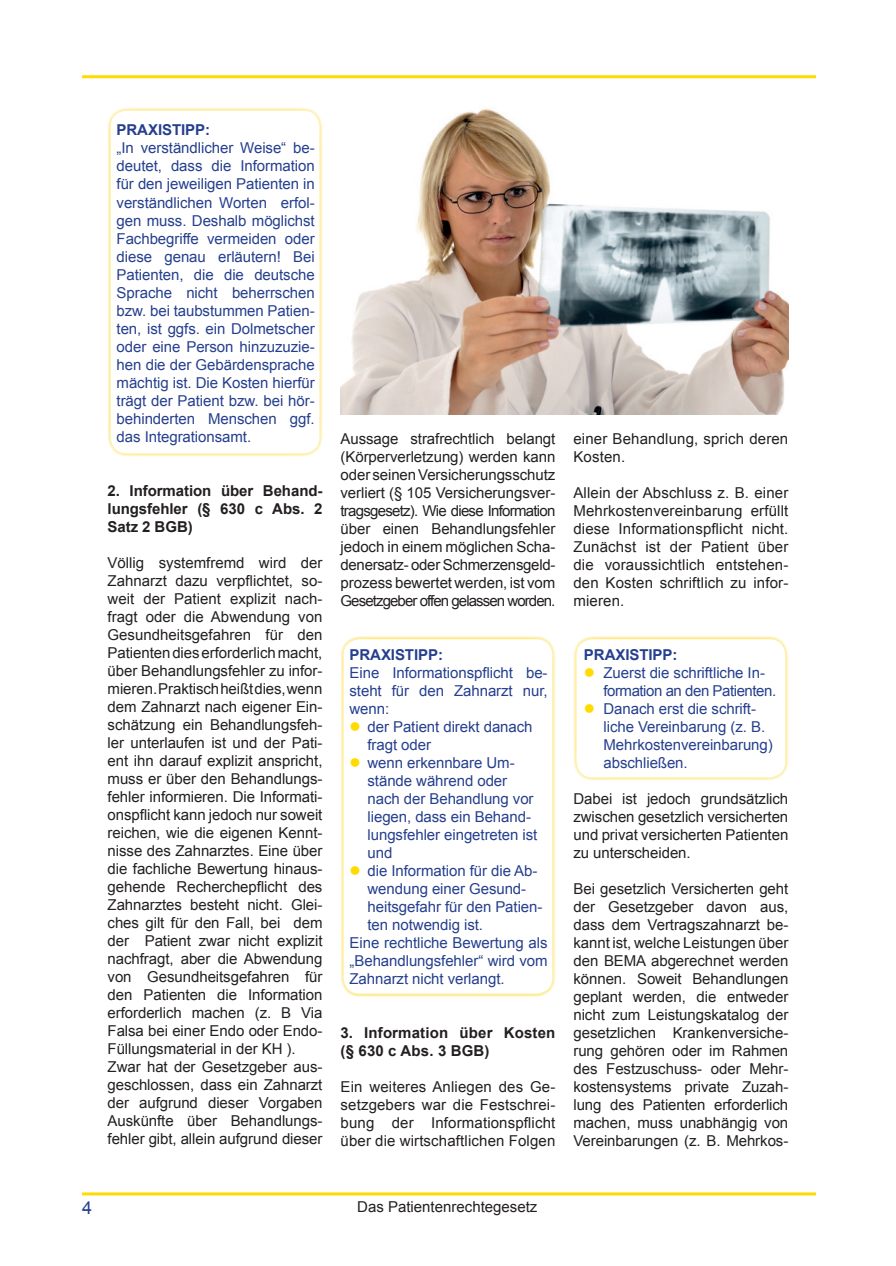
<style>
.page{position:relative;width:896px;height:1266px;background:#fff}
.page>*{position:absolute;margin:0;border:0;box-sizing:border-box;transform-origin:0 0}
.t1{font:18px "Arial";color:#253f8e}
.t2{font:15px/18px "Arial";letter-spacing:-.005em;color:#231f20;text-align:justify}
.t3{font:15px/18px "Arial";letter-spacing:-.005em;color:#253f8e}
.t4{font:700 15px/18px "Arial";letter-spacing:-.005em;color:#231f20;text-align:justify}
.t5{font:700 15px "Arial";letter-spacing:-.005em;color:#253f8e}
.s1{color:#ffdc01}
</style>
<div class="page">
<hr style="left:82px;top:75px;width:733px;height:3px;background:#ffdc01">
<hr style="left:82px;top:1192px;width:733px;height:3px;background:#ffdc01">
<img style="left:573px;top:636px;width:215px;height:144px">
<img style="left:340px;top:636px;width:215px;height:360px">
<img style="left:108px;top:108px;width:214px;height:348px">
<img style="left:340px;top:109px;width:448px;height:306px">
<svg style="left:360px;top:732px;width:15px;height:1px"></svg>
<svg style="left:360px;top:768px;width:15px;height:1px"></svg>
<svg style="left:360px;top:876px;width:15px;height:1px"></svg>
<p class="t5" style="left:117px;top:120px;width:95px">PRAXISTIPP:</p>
<p class="t3" style="left:117px;top:139px;width:200px;text-align:justify">„in verständlicher Weise“ be&shy;deutet, dass die information für den jeweiligen Patienten in verständlichen Worten erfol&shy;gen muss. Deshalb möglichst Fachbegriffe vermeiden oder diese genau erläutern! Bei Patienten, die die deutsche Sprache nicht beherrschen bzw. bei taubstummen Patien&shy;ten, ist ggfs. ein Dolmetscher oder eine Person hinzuzuzie&shy;hen die der Gebärdensprache mächtig ist. Die kosten hierfür trägt der Patient bzw. bei hör&shy;behinderten menschen ggf. das integrationsamt.</p>
<p class="t4" style="left:108px;top:482px;width:216px">2. Information über Behand&shy;lungsfehler (§ 630 c Abs. 2<br>Satz 2 BGB)</p>
<p class="t2" style="left:108px;top:553px;width:216px;text-align:left">Völlig systemfremd wird der<br>Zahnarzt dazu verpflichtet, so&shy;weit der Patient explizit nach&shy;fragt oder die abwendung von<br>Gesundheitsgefahren für den<br>Patienten dies erforderlich macht, über Behandlungsfehler zu infor&shy;mieren. Praktisch heißt dies, wenn dem Zahnarzt nach eigener ein&shy;schätzung ein Behandlungsfeh&shy;ler unterlaufen ist und der Pati&shy;ent ihn darauf explizit anspricht, muss er über den Behandlungs&shy;fehler informieren. Die informati&shy;onspflicht kann jedoch nur soweit reichen, wie die eigenen kennt&shy;nisse des Zahnarztes. eine über die fachliche Bewertung hinaus&shy;gehende recherchepflicht des<br>Zahnarztes besteht nicht. Glei&shy;ches gilt für den Fall, bei dem der Patient zwar nicht explizit nachfragt, aber die abwendung von Gesundheitsgefahren für den Patienten die information erforderlich machen (z. B Via<br>Falsa bei einer endo oder endo-<br>Füllungsmaterial in der kh ).<br>Zwar hat der Gesetzgeber aus&shy;geschlossen, dass ein Zahnarzt der aufgrund dieser Vorgaben auskünfte über Behandlungs&shy;fehler gibt, allein aufgrund dieser</p>
<p class="t2" style="left:340px;top:430px;width:216px">aussage strafrechtlich belangt (körperverletzung) werden kann oder seinen Versicherungsschutz verliert (§ 105 Versicherungsver&shy;tragsgesetz). Wie diese information über einen Behandlungsfehler jedoch in einem möglichen Scha&shy;denersatz- oder Schmerzensgeld&shy;prozess bewertet werden, ist vom Gesetzgeber offen gelassen worden.</p>
<p class="t5" style="left:349px;top:645px;width:95px">PRAXISTIPP:</p>
<p class="t3" style="left:349px;top:664px;width:199px;text-align:justify">eine informationspflicht be&shy;steht für den Zahnarzt nur, wenn:</p>
<p class="t3" style="left:367px;top:718px;width:166px;text-indent:-18px"><span class="s1">●</span> der Patient direkt danach fragt oder</p>
<p class="t3" style="left:367px;top:754px;width:171px;text-indent:-18px"><span class="s1">●</span> wenn erkennbare Um&shy;stände während oder nach der Behandlung vor liegen, dass ein Behand&shy;lungsfehler eingetreten ist und</p>
<p class="t3" style="left:349px;top:862px;width:189px"><span class="s1">●</span> die information für die ab-</p>
<p class="t3" style="left:367px;top:880px;width:160px">wendung einer Gesund-</p>
<p class="t3" style="left:367px;top:898px;width:176px">heitsgefahr für den Patien-</p>
<p class="t3" style="left:367px;top:916px;width:117px">ten notwendig ist.</p>
<p class="t3" style="left:349px;top:934px;width:199px">eine rechtliche Bewertung als</p>
<p class="t3" style="left:349px;top:952px;width:199px">„Behandlungsfehler“ wird vom</p>
<p class="t3" style="left:349px;top:970px;width:157px">Zahnarzt nicht verlangt.</p>
<p class="t4" style="left:340px;top:1024px;width:216px">3. Information über Kosten (§ 630 c Abs. 3 BGB)</p>
<p class="t2" style="left:340px;top:1078px;width:216px">ein weiteres anliegen des Ge&shy;setzgebers war die Festschrei&shy;bung der informationspflicht über die wirtschaftlichen Folgen</p>
<p class="t2" style="left:573px;top:430px;width:216px">einer Behandlung, sprich deren kosten.</p>
<p class="t2" style="left:573px;top:484px;width:216px">allein der abschluss z. B. einer mehrkostenvereinbarung erfüllt diese informationspflicht nicht.<br>Zunächst ist der Patient über die voraussichtlich entstehen&shy;den kosten schriftlich zu infor&shy;mieren.</p>
<p class="t5" style="left:584px;top:645px;width:95px">PRAXISTIPP:</p>
<p class="t3" style="left:603px;top:664px;width:174px;text-indent:-20px"><span class="s1">●</span> Zuerst die schriftliche in&shy;formation an den Patienten.</p>
<p class="t3" style="left:603px;top:700px;width:171px;text-indent:-20px"><span class="s1">●</span> Danach erst die schrift&shy;liche Vereinbarung (z. B. mehrkostenvereinbarung) abschließen.</p>
<p class="t2" style="left:573px;top:790px;width:216px">Dabei ist jedoch grundsätzlich zwischen gesetzlich versicherten und privat versicherten Patienten zu unterscheiden.</p>
<p class="t2" style="left:573px;top:880px;width:216px">Bei gesetzlich Versicherten geht der Gesetzgeber davon aus, dass dem Vertragszahnarzt be&shy;kannt ist, welche leistungen über den Bema abgerechnet werden können. Soweit Behandlungen geplant werden, die entweder nicht zum leistungskatalog der gesetzlichen krankenversiche&shy;rung gehören oder im rahmen des Festzuschuss- oder mehr&shy;kostensystems private Zuzah&shy;lung des Patienten erforderlich machen, muss unabhängig von Vereinbarungen (z. B. mehrkos-</p>
<p class="t1" style="left:82px;top:1195px;width:12px">4</p>
<p class="t2" style="left:357px;top:1197px;width:182px">Das Patientenrechtegesetz</p>
</div>
